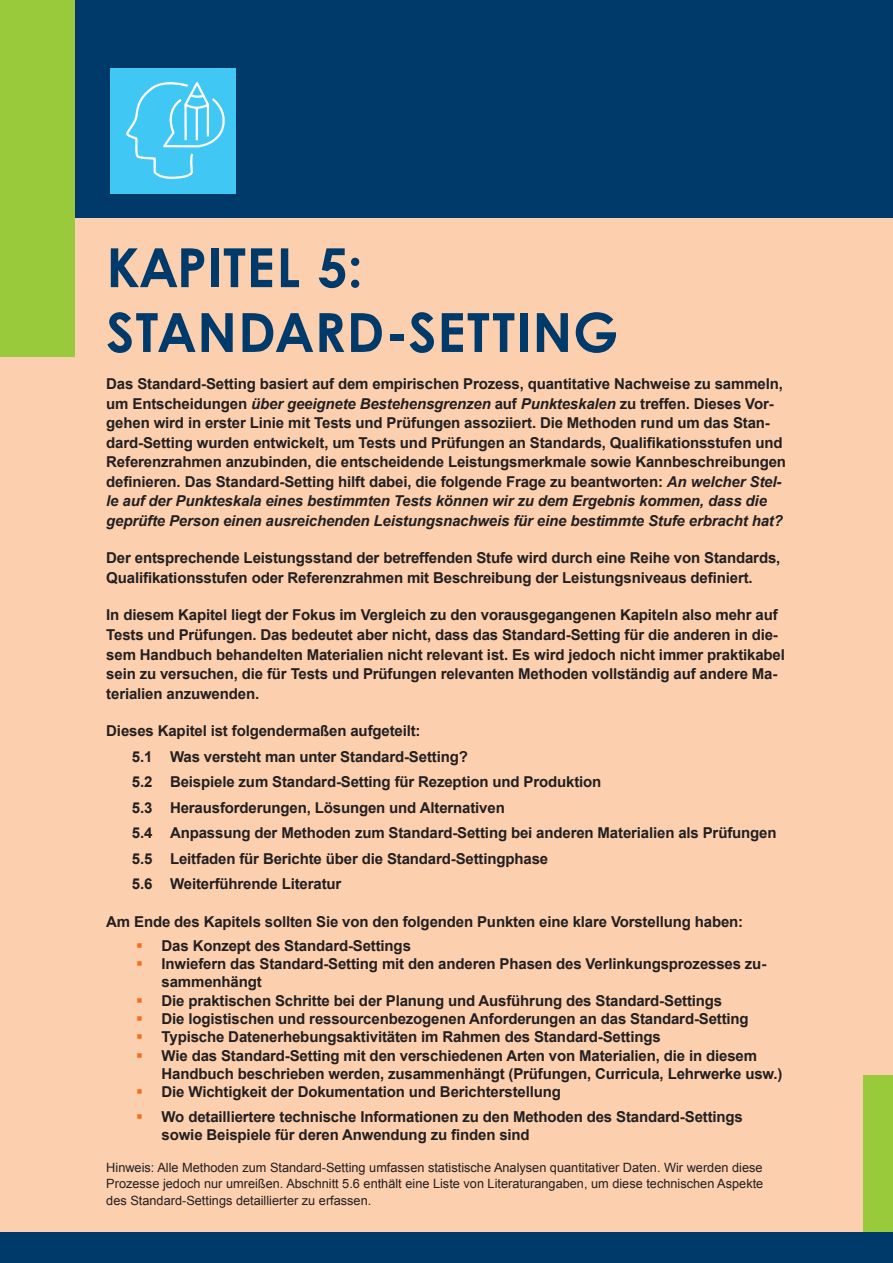
<style>
.page{position:relative;width:893px;height:1263px;background:#fccfae}
.page>*{position:absolute;margin:0;border:0;box-sizing:border-box;transform-origin:0 0}
.t1{font:700 54px/64.8px "Century Gothic";letter-spacing:.015em;color:#003a6b}
.t2{font:700 15px/19.5px "Arial";letter-spacing:-.01em;color:#231f20}
.t3{font:12.75px/16.5px "Arial";color:#231f20;text-align:justify}
.s1{font-style:italic}
.s2{color:#f36e21}
</style>
<div class="page">
<div style="left:863px;top:1076px;width:30px;height:187px;background:#99ca3b"></div>
<div style="left:0;top:1232px;width:893px;height:31px;background:#003a6b"></div>
<div style="left:0;top:0;width:893px;height:218px;background:#003a6b"></div>
<div style="left:0;top:0;width:74px;height:357px;background:#99ca3b"></div>
<div style="left:111px;top:68px;width:125px;height:125px;background:#40c7f4"></div>
<svg style="left:126px;top:82px;width:99px;height:97px"></svg>
<h1 class="t1" style="left:106px;top:234px;width:514px">KAPITEL 5:<br>STANDARD-SETTING</h1>
<p class="t2" style="left:106px;top:375px;width:681px">Das Standard-Setting basiert auf dem empirischen Prozess, quantitative Nachweise zu sammeln, um Entscheidungen <span class="s1">über geeignete Bestehensgrenzen</span> auf <span class="s1">Punkteskalen</span> zu treffen. Dieses Vor&shy;gehen wird in erster Linie mit Tests und Prüfungen assoziiert. Die Methoden rund um das Stan&shy;dard-Setting wurden entwickelt, um Tests und Prüfungen an Standards, Qualifikationsstufen und Referenzrahmen anzubinden, die entscheidende Leistungsmerkmale sowie Kannbeschreibungen definieren. Das Standard-Setting hilft dabei, die folgende Frage zu beantworten: <span class="s1">An welcher Stel&shy;le auf der Punkteskala eines bestimmten Tests können wir zu dem Ergebnis kommen, dass die geprüfte Person einen ausreichenden Leistungsnachweis für eine bestimmte Stufe erbracht hat?</span></p>
<p class="t2" style="left:106px;top:549px;width:676px">Der entsprechende Leistungsstand der betreffenden Stufe wird durch eine Reihe von Standards,<br>Qualifikationsstufen oder Referenzrahmen mit Beschreibung der Leistungsniveaus definiert.</p>
<p class="t2" style="left:106px;top:606px;width:680px">In diesem Kapitel liegt der Fokus im Vergleich zu den vorausgegangenen Kapiteln also mehr auf Tests und Prüfungen. Das bedeutet aber nicht, dass das Standard-Setting für die anderen in die&shy;sem Handbuch behandelten Materialien nicht relevant ist. Es wird jedoch nicht immer praktikabel sein zu versuchen, die für Tests und Prüfungen relevanten Methoden vollständig auf andere Ma&shy;terialien anzuwenden.</p>
<p class="t2" style="left:132px;top:718px;width:646px;line-height:25.5px;text-indent:-26px">Dieses Kapitel ist folgendermaßen aufgeteilt:<br>5.1 Was versteht man unter Standard-Setting?<br>5.2 Beispiele zum Standard-Setting für Rezeption und Produktion<br>5.3 Herausforderungen, Lösungen und Alternativen<br>5.4 Anpassung der Methoden zum Standard-Setting bei anderen Materialien als Prüfungen 5.5 Leitfaden für Berichte über die Standard-Settingphase<br>5.6 Weiterführende Literatur</p>
<p class="t2" style="left:106px;top:912px;width:638px">Am Ende des Kapitels sollten Sie von den folgenden Punkten eine klare Vorstellung haben:</p>
<p class="t2" style="left:136px;top:936px;width:276px"><span class="s2">▪</span> Das Konzept des Standard-Settings</p>
<p class="t2" style="left:162px;top:955px;width:606px;line-height:18.3px;text-indent:-26px"><span class="s2">▪</span> Inwiefern das Standard-Setting mit den anderen Phasen des Verlinkungsprozesses zu&shy;sammenhängt</p>
<p class="t2" style="left:136px;top:991px;width:588px"><span class="s2">▪</span> Die praktischen Schritte bei der Planung und Ausführung des Standard-Settings</p>
<p class="t2" style="left:136px;top:1009px;width:614px"><span class="s2">▪</span> Die logistischen und ressourcenbezogenen Anforderungen an das Standard-Setting</p>
<p class="t2" style="left:136px;top:1028px;width:526px"><span class="s2">▪</span> Typische Datenerhebungsaktivitäten im Rahmen des Standard-Settings</p>
<p class="t2" style="left:162px;top:1047px;width:622px;line-height:18.3px;text-indent:-26px"><span class="s2">▪</span> Wie das Standard-Setting mit den verschiedenen Arten von Materialien, die in diesem<br>Handbuch beschrieben werden, zusammenhängt (Prüfungen, Curricula, Lehrwerke usw.)</p>
<p class="t2" style="left:136px;top:1083px;width:426px"><span class="s2">▪</span> Die Wichtigkeit der Dokumentation und Berichterstellung</p>
<p class="t2" style="left:162px;top:1108px;width:583px;line-height:18.3px;text-indent:-26px"><span class="s2">▪</span> Wo detailliertere technische Informationen zu den Methoden des Standard-Settings sowie Beispiele für deren Anwendung zu finden sind</p>
<p class="t3" style="left:106px;top:1159px;width:659px">Hinweis: Alle Methoden zum Standard-Setting umfassen statistische Analysen quantitativer Daten. Wir werden diese Prozesse jedoch nur umreißen. Abschnitt 5.6 enthält eine Liste von Literaturangaben, um diese technischen Aspekte des Standard-Settings detaillierter zu erfassen.</p>
</div>
